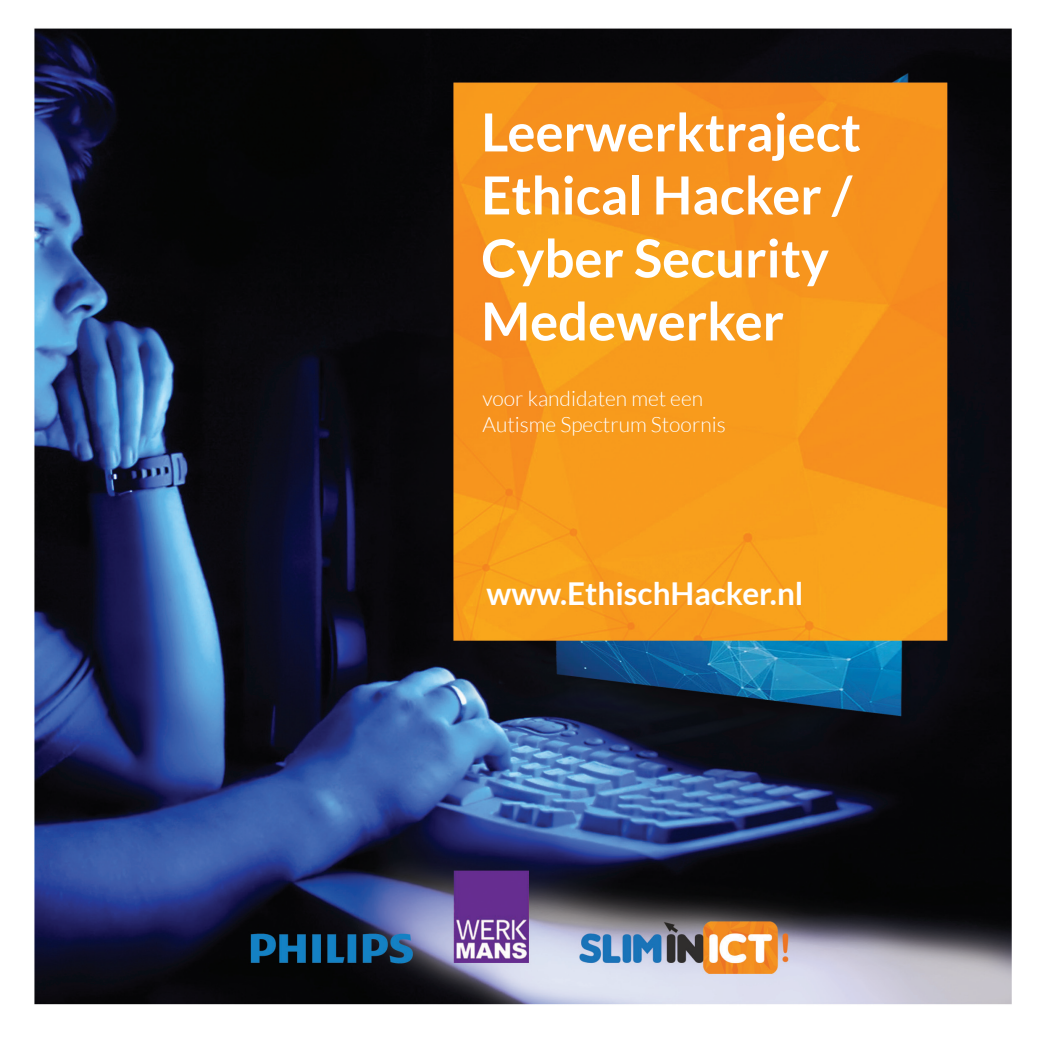
<style>
.page{position:relative;width:1042px;height:1042px;background:#fff}
.page>*{position:absolute;margin:0;border:0;box-sizing:border-box;transform-origin:0 0}
.t1{font:700 52.5px/63px "Lato";color:#fff}
.t2{font:700 31.5px "Lato";color:#fff}
.t3{font:300 21px/25.2px "Lato";color:#fff}
</style>
<div class="page">
<img style="left:34px;top:28px;width:978px;height:977px">
<p class="t1" style="left:481px;top:100px;width:381px">Leerwerktraject<br>Ethical Hacker /<br>Cyber Security<br>Medewerker</p>
<p class="t3" style="left:482px;top:386px;width:245px">voor kandidaten met een<br>Autisme Spectrum Stoornis</p>
<p class="t2" style="left:486px;top:575px;width:318px">www.EthischHacker.nl</p>
</div>
